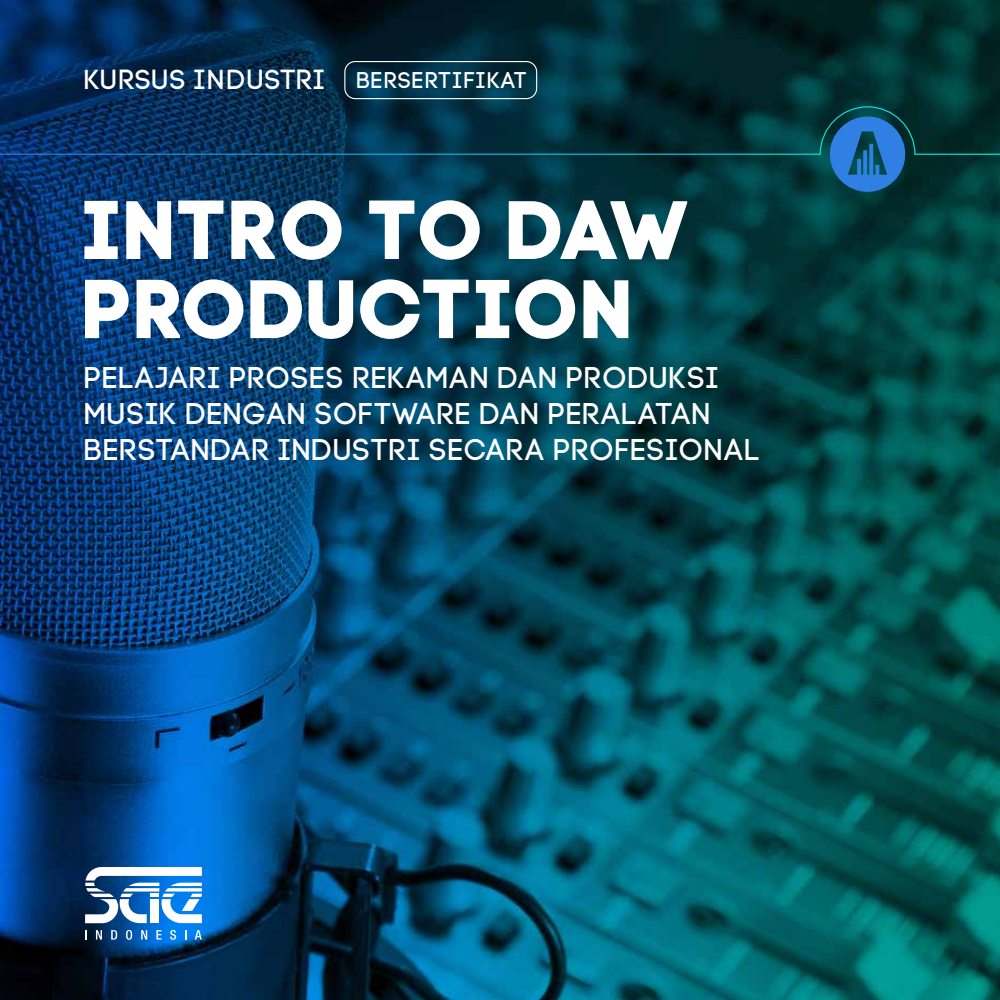
<style>
.page{position:relative;width:1000px;height:1000px;background:#fff}
.page>*{position:absolute;margin:0;border:0;box-sizing:border-box;transform-origin:0 0}
.t1{font:82.5px/79.1px "Code Pro Bold LC";color:#fff}
.t2{font:30px/36px "Code Pro";letter-spacing:.02em;color:#fff}
.t3{font:27.45px "Code Pro LC";color:#fff}
.s1{font-size:22.5px}
</style>
<div class="page">
<img style="left:0;top:0;width:999px;height:999px">
<svg style="left:85px;top:866px;width:117px;height:57px"></svg>
<svg style="left:85px;top:929px;width:2px;height:10px"></svg>
<svg style="left:96px;top:929px;width:6px;height:10px"></svg>
<svg style="left:111px;top:929px;width:6px;height:10px"></svg>
<svg style="left:126px;top:929px;width:6px;height:10px"></svg>
<svg style="left:141px;top:929px;width:6px;height:10px"></svg>
<svg style="left:156px;top:929px;width:6px;height:10px"></svg>
<svg style="left:170px;top:929px;width:6px;height:10px"></svg>
<svg style="left:195px;top:929px;width:7px;height:10px"></svg>
<svg style="left:829px;top:155px;width:75px;height:37px"></svg>
<svg style="left:0;top:106px;width:999px;height:49px"></svg>
<div style="left:344px;top:61px;width:193px;height:38px;border:1px solid #fff;border-radius:10px"></div>
<p class="t3" style="left:83px;top:64px;width:445px">KURSUS INDUSTRI <span class="s1">BERSERTIFIKAT</span></p>
<h1 class="t1" style="left:81px;top:190px;width:610px">INTRO TO DAW<br>PRODUCTION</h1>
<p class="t2" style="left:84px;top:360px;width:677px">PELAJARI PROSES REKAMAN DAN PRODUKSI<br>MUSIK DENGAN SOFTWARE DAN PERALATAN<br>BERSTANDAR INDUSTRI SECARA PROFESIONAL</p>
</div>
